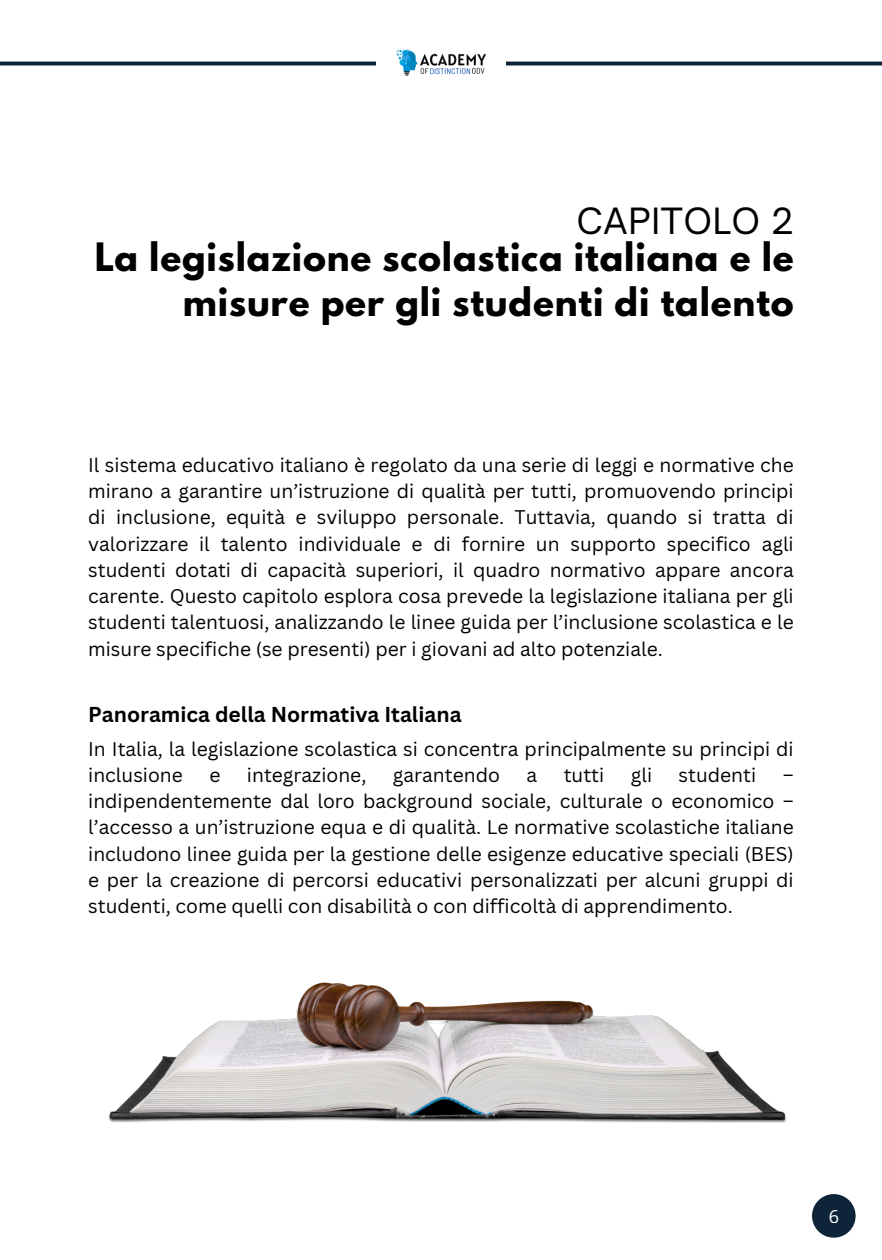
<style>
.page{position:relative;width:882px;height:1260px;background:#fff}
.page>*{position:absolute;margin:0;border:0;box-sizing:border-box;transform-origin:0 0}
.t1{font:700 34.65px/44.4px "League Spartan";letter-spacing:.025em;color:#000;text-align:right}
.t2{font:34.65px "Open Sauce One";letter-spacing:.025em;color:#000}
.t3{font:700 21px "Canva Sans";color:#000}
.t4{font:19.25px/26.2px "Canva Sans";color:#000;text-align:justify}
.t5{font:18.03px "Open Sans";color:#fff}
</style>
<div class="page">
<svg style="left:812px;top:1194px;width:43px;height:43px"></svg>
<hr style="left:0;top:62px;width:882px;height:3px;background:#0e2439">
<div style="left:376px;top:36px;width:130px;height:51px;background:#fff"></div>
<img style="left:396px;top:49px;width:90px;height:27px">
<img style="left:108px;top:982px;width:678px;height:141px">
<h1 class="t2" style="left:577px;top:199px;width:219px">CAPITOLO 2</h1>
<h1 class="t1" style="left:94px;top:239px;width:701px">La legislazione scolastica italiana e le misure per gli studenti di talento</h1>
<p class="t4" style="left:88px;top:451px;width:707px">Il sistema educativo italiano è regolato da una serie di leggi e normative che mirano a garantire un’istruzione di qualità per tutti, promuovendo principi di inclusione, equità e sviluppo personale. Tuttavia, quando si tratta di valorizzare il talento individuale e di fornire un supporto specifico agli studenti dotati di capacità superiori, il quadro normativo appare ancora</p>
<h1 class="t4" style="left:88px;top:583px;width:707px">carente. Questo capitolo esplora cosa prevede la legislazione italiana per gli studenti talentuosi, analizzando le linee guida per l’inclusione scolastica e le misure specifiche (se presenti) per i giovani ad alto potenziale.</h1>
<h2 class="t3" style="left:88px;top:699px;width:375px">Panoramica della Normativa Italiana</h2>
<p class="t4" style="left:88px;top:735px;width:707px">In Italia, la legislazione scolastica si concentra principalmente su principi di inclusione</p>
<h3 class="t4" style="left:209px;top:761px;width:13px">e</h3>
<h3 class="t4" style="left:247px;top:761px;width:121px">integrazione,</h3>
<h3 class="t4" style="left:393px;top:761px;width:109px">garantendo</h3>
<h3 class="t4" style="left:527px;top:761px;width:12px">a</h3>
<h3 class="t4" style="left:564px;top:761px;width:42px">tutti</h3>
<h3 class="t4" style="left:631px;top:761px;width:23px">gli</h3>
<h3 class="t4" style="left:679px;top:761px;width:79px">studenti</h3>
<h3 class="t4" style="left:88px;top:761px;width:707px;text-indent:695px">– indipendentemente dal loro background sociale, culturale o economico – l’accesso a un’istruzione equa e di qualità. Le normative scolastiche italiane includono linee guida per la gestione delle esigenze educative speciali (BES) e per la creazione di percorsi educativi personalizzati per alcuni gruppi di studenti, come quelli con disabilità o con difficoltà di apprendimento.</h3>
<p class="t5" style="left:829px;top:1203px;width:12px">6</p>
</div>
